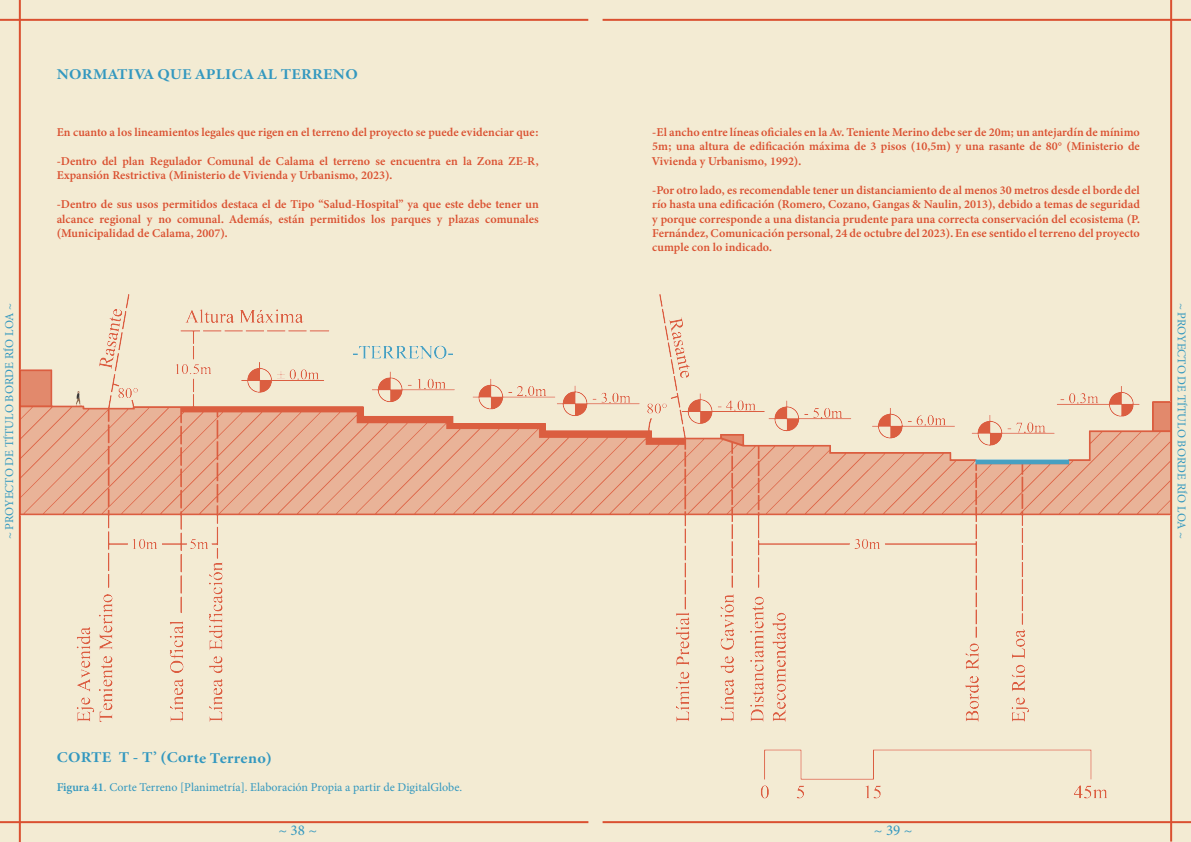
<style>
.page{position:relative;width:1191px;height:842px;background:#f3ebd3}
.page>*{position:absolute;margin:0;border:0;box-sizing:border-box;transform-origin:0 0}
.t1{font:15px "Minion Variable Concept";letter-spacing:.015em;color:#3398bf;scale:1.09 1}
.t2{font:15px "Minion Pro";color:#3398bf}
.t3{font:12px/14.4px "Minion Variable Concept";color:#da5030;text-align:justify}
.t4{font:12px "Minion Pro";color:#3398bf}
.s1{font-family:"Minion Variable Concept"}
</style>
<div class="page">
<hr style="left:0;top:821px;width:588px;height:2px;background:#da5030">
<hr style="left:0;top:19px;width:588px;height:2px;background:#da5030">
<hr style="left:19px;top:0;width:2px;height:842px;background:#da5030">
<hr style="left:602px;top:821px;width:589px;height:2px;background:#da5030">
<hr style="left:602px;top:19px;width:589px;height:2px;background:#da5030">
<hr style="left:1170px;top:0;width:2px;height:841px;background:#da5030">
<img style="left:21px;top:294px;width:1149px;height:505px">
<p class="t1" style="left:57px;top:64px;width:278px">NORMATIVA QUE APLICA AL TERRENO</p>
<p class="t3" style="left:57px;top:125px;width:483px">En cuanto a los lineamientos legales que rigen en el terreno del proyecto se puede evidenciar que:</p>
<p class="t3" style="left:57px;top:154px;width:483px">-Dentro del plan Regulador Comunal de Calama el terreno se encuentra en la Zona ZE-R,<br>Expansión Restrictiva (Ministerio de Vivienda y Urbanismo, 2023).</p>
<p class="t3" style="left:57px;top:197px;width:483px">-Dentro de sus usos permitidos destaca el de Tipo “Salud-Hospital” ya que este debe tener un alcance regional y no comunal. Además, están permitidos los parques y plazas comunales (Municipalidad de Calama, 2007).</p>
<p class="t3" style="left:652px;top:125px;width:489px">-El ancho entre líneas oficiales en la Av. Teniente Merino debe ser de 20m; un antejardín de mínimo 5m; una altura de edificación máxima de 3 pisos (10,5m) y una rasante de 80° (Ministerio de Vivienda y Urbanismo, 1992).</p>
<p class="t3" style="left:652px;top:183px;width:489px">-Por otro lado, es recomendable tener un distanciamiento de al menos 30 metros desde el borde del río hasta una edificación (Romero, Cozano, Gangas &amp; Naulin, 2013), debido a temas de seguridad y porque corresponde a una distancia prudente para una correcta conservación del ecosistema (P.<br>Fernández, Comunicación personal, 24 de octubre del 2023). En ese sentido el terreno del proyecto cumple con lo indicado.</p>
<p class="t4" style="left:1px;top:539px;width:238px;rotate:-90deg">~ PROYECTO DE TÍTULO BORDE RÍO LOA ~</p>
<p class="t4" style="left:1189px;top:303px;width:238px;rotate:90deg">~ PROYECTO DE TÍTULO BORDE RÍO LOA ~</p>
<p class="t1" style="left:57px;top:747px;width:199px">CORTE T - T’ (Corte Terreno)</p>
<p class="t4" style="left:57px;top:779px;width:407px"><span class="s1">Figura 41</span>. Corte Terreno [Planimetría]. Elaboración Propia a partir de DigitalGlobe.</p>
<p class="t2" style="left:278px;top:820px;width:40px">~ 38 ~</p>
<p class="t2" style="left:874px;top:820px;width:40px">~ 39 ~</p>
</div>
